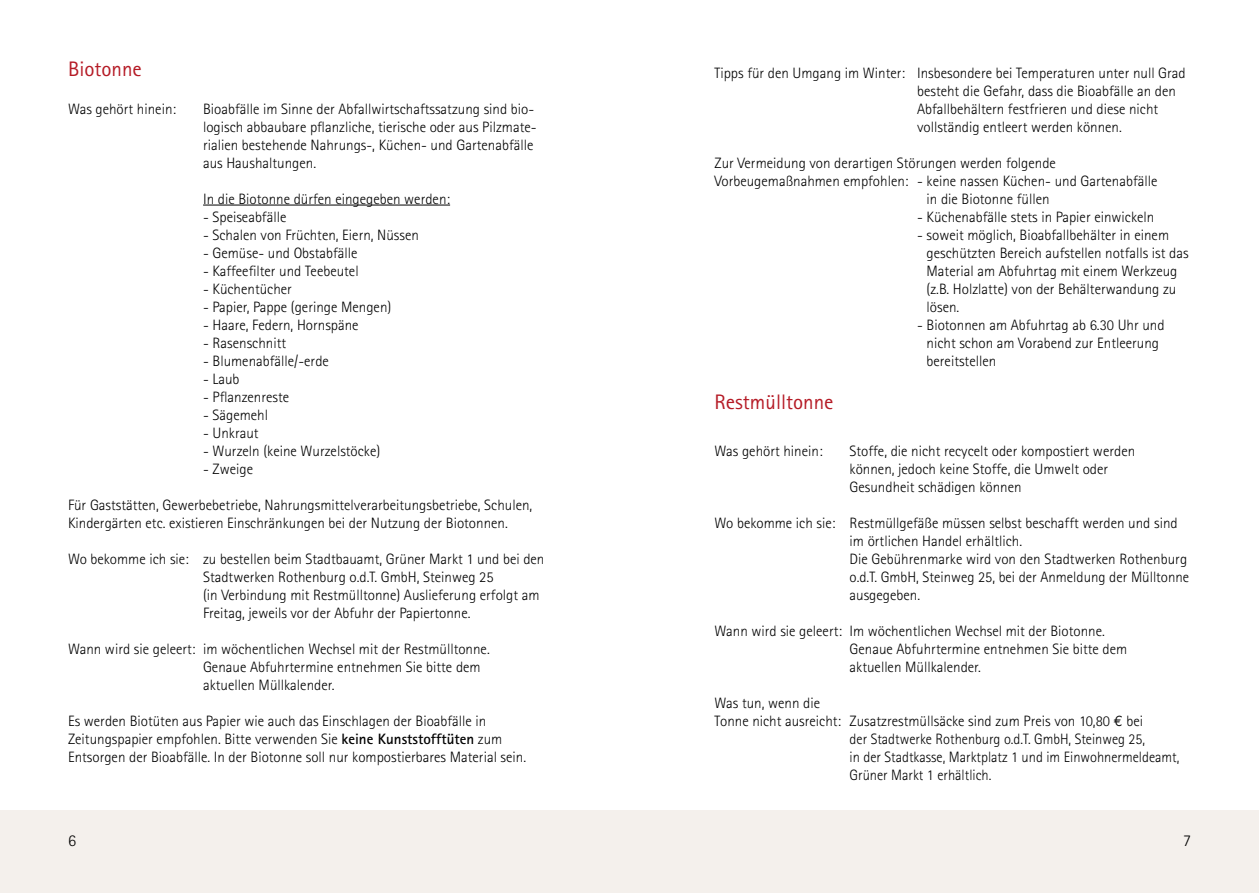
<style>
.page{position:relative;width:1259px;height:893px;background:#fff}
.page>*{position:absolute;margin:0;border:0;box-sizing:border-box;transform-origin:0 0}
.t1{font:21px "Rotis Sans Serif";color:#b51b26}
.t2{font:300 16.5px "Rotis Sans Serif";color:#000}
.t3{font:300 15px/18px "Rotis Sans Serif";color:#000}
.t4{font:300 15px "Rotis Sans Serif";color:#000;scale:.96 1}
.s1{font-weight:700}
.s2{font-family:"Euro Mono";font-weight:400}
</style>
<div class="page">
<div style="left:0;top:811px;width:1259px;height:82px;background:#f4f0ec"></div>
<hr style="left:203px;top:205px;width:247px;height:1px;background:#000">
<h1 class="t1" style="left:68px;top:56px;width:75px">Biotonne</h1>
<p class="t3" style="left:68px;top:99px;width:110px">Was gehört hinein:</p>
<p class="t3" style="left:203px;top:99px;width:335px">Bioabfälle im Sinne der Abfallwirtschaftssatzung sind bio&shy;logisch abbaubare pflanzliche, tierische oder aus Pilzmate&shy;rialien bestehende Nahrungs-, Küchen- und Gartenabfälle aus Haushaltungen.</p>
<p class="t3" style="left:203px;top:189px;width:248px">In die Biotonne dürfen eingegeben werden:</p>
<p class="t3" style="left:203px;top:207px;width:85px">- Speiseabfälle</p>
<p class="t3" style="left:203px;top:225px;width:217px">- Schalen von Früchten, Eiern, Nüssen</p>
<p class="t3" style="left:203px;top:243px;width:156px">- Gemüse- und Obstabfälle</p>
<p class="t3" style="left:203px;top:261px;width:157px">- Kaffeefilter und Teebeutel</p>
<p class="t3" style="left:203px;top:279px;width:90px">- Küchentücher</p>
<p class="t3" style="left:203px;top:297px;width:190px">- Papier, Pappe (geringe Mengen)</p>
<p class="t3" style="left:203px;top:315px;width:157px">- Haare, Federn, Hornspäne</p>
<p class="t3" style="left:203px;top:333px;width:85px">- Rasenschnitt</p>
<p class="t3" style="left:203px;top:351px;width:127px">- Blumenabfälle/-erde</p>
<p class="t3" style="left:203px;top:369px;width:38px">- Laub</p>
<p class="t3" style="left:203px;top:387px;width:88px">- Pflanzenreste</p>
<p class="t3" style="left:203px;top:405px;width:66px">- Sägemehl</p>
<p class="t3" style="left:203px;top:423px;width:57px">- Unkraut</p>
<p class="t3" style="left:203px;top:441px;width:179px">- Wurzeln (keine Wurzelstöcke)</p>
<p class="t3" style="left:203px;top:459px;width:51px">- Zweige</p>
<p class="t3" style="left:68px;top:495px;width:466px">Für Gaststätten, Gewerbebetriebe, Nahrungsmittelverarbeitungsbetriebe, Schulen,<br>Kindergärten etc. existieren Einschränkungen bei der Nutzung der Biotonnen.</p>
<p class="t3" style="left:203px;top:549px;width:343px;text-indent:-135px">Wo bekomme ich sie: zu bestellen beim Stadtbauamt, Grüner Markt 1 und bei den Stadtwerken Rothenburg o.d.T. GmbH, Steinweg 25<br>(in Verbindung mit Restmülltonne) Auslieferung erfolgt am Freitag, jeweils vor der Abfuhr der Papiertonne.</p>
<p class="t3" style="left:203px;top:639px;width:287px;text-indent:-135px">Wann wird sie geleert: im wöchentlichen Wechsel mit der Restmülltonne.<br>Genaue Abfuhrtermine entnehmen Sie bitte dem aktuellen Müllkalender.</p>
<p class="t3" style="left:68px;top:711px;width:458px">Es werden Biotüten aus Papier wie auch das Einschlagen der Bioabfälle in<br>Zeitungspapier empfohlen. Bitte verwenden Sie <span class="s1">keine Kunststofftüten</span> zum<br>Entsorgen der Bioabfälle. In der Biotonne soll nur kompostierbares Material sein.</p>
<p class="t3" style="left:917px;top:63px;width:270px;text-indent:-202px">Tipps für den Umgang im Winter: Insbesondere bei Temperaturen unter null Grad besteht die Gefahr, dass die Bioabfälle an den Abfallbehältern festfrieren und diese nicht vollständig entleert werden können.</p>
<p class="t3" style="left:714px;top:153px;width:343px">Zur Vermeidung von derartigen Störungen werden folgende</p>
<p class="t3" style="left:714px;top:171px;width:444px">Vorbeugemaßnahmen empfohlen: - keine nassen Küchen- und Gartenabfälle</p>
<p class="t3" style="left:926px;top:189px;width:125px">in die Biotonne füllen</p>
<p class="t3" style="left:917px;top:207px;width:239px">- Küchenabfälle stets in Papier einwickeln</p>
<p class="t3" style="left:926px;top:225px;width:263px;text-indent:-9px">- soweit möglich, Bioabfallbehälter in einem geschützten Bereich aufstellen notfalls ist das Material am Abfuhrtag mit einem Werkzeug (z.B. Holzlatte) von der Behälterwandung zu lösen.</p>
<p class="t3" style="left:926px;top:315px;width:240px;text-indent:-9px">- Biotonnen am Abfuhrtag ab 6.30 Uhr und nicht schon am Vorabend zur Entleerung bereitstellen</p>
<h1 class="t1" style="left:714px;top:389px;width:120px">Restmülltonne</h1>
<p class="t3" style="left:714px;top:441px;width:110px">Was gehört hinein:</p>
<p class="t3" style="left:849px;top:441px;width:287px">Stoffe, die nicht recycelt oder kompostiert werden können, jedoch keine Stoffe, die Umwelt oder<br>Gesundheit schädigen können</p>
<p class="t3" style="left:849px;top:513px;width:341px;text-indent:-135px">Wo bekomme ich sie: Restmüllgefäße müssen selbst beschafft werden und sind im örtlichen Handel erhältlich.<br>Die Gebührenmarke wird von den Stadtwerken Rothenburg o.d.T. GmbH, Steinweg 25, bei der Anmeldung der Mülltonne ausgegeben.</p>
<p class="t3" style="left:849px;top:621px;width:279px;text-indent:-135px">Wann wird sie geleert: Im wöchentlichen Wechsel mit der Biotonne.<br>Genaue Abfuhrtermine entnehmen Sie bitte dem aktuellen Müllkalender.</p>
<p class="t3" style="left:714px;top:693px;width:107px">Was tun, wenn die</p>
<p class="t3" style="left:714px;top:711px;width:430px">Tonne nicht ausreicht: Zusatzrestmüllsäcke sind zum Preis von 10,80 <span class="s2">€</span> bei</p>
<p class="t4" style="left:849px;top:730px;width:309px">der Stadtwerke Rothenburg o.d.T. GmbH, Steinweg 25,</p>
<p class="t4" style="left:849px;top:748px;width:345px">in der Stadtkasse, Marktplatz 1 und im Einwohnermeldeamt,</p>
<p class="t4" style="left:849px;top:766px;width:148px">Grüner Markt 1 erhältlich.</p>
<p class="t2" style="left:68px;top:831px;width:9px">6</p>
<p class="t2" style="left:1183px;top:831px;width:9px">7</p>
</div>
